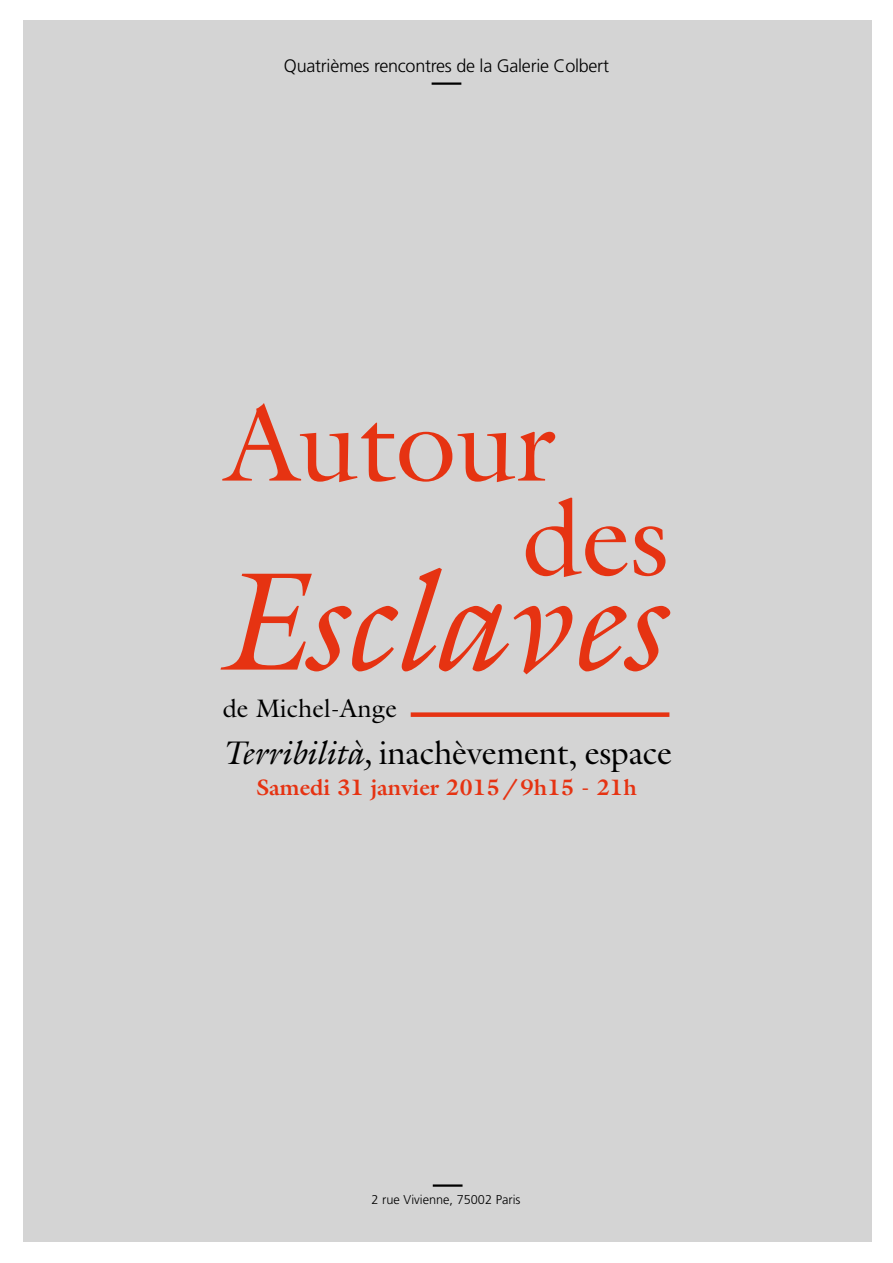
<style>
.page{position:relative;width:893px;height:1263px;background:#fff}
.page>*{position:absolute;margin:0;border:0;box-sizing:border-box;transform-origin:0 0}
.t1{font:italic 141px "Galliard";letter-spacing:-.01em;color:#e63312}
.t2{font:108px/94.5px "Galliard";color:#e63312}
.t3{font:33px "Galliard";letter-spacing:-.01em;color:#000}
.t4{font:25.5px "Galliard";color:#000}
.t5{font:700 22.5px "Galliard";color:#e63312}
.t6{font:300 18px "Frutiger";letter-spacing:-.015em;color:#000}
.t7{font:300 12.75px "Frutiger";color:#000}
.s1{font-style:italic}
</style>
<div class="page">
<div style="left:23px;top:21px;width:849px;height:1221px;background:#d4d4d4"></div>
<div style="left:411px;top:712px;width:258px;height:5px;background:#e63312"></div>
<hr style="left:432px;top:82px;width:29px;height:3px;background:#000">
<hr style="left:433px;top:1184px;width:30px;height:3px;background:#000">
<p class="t6" style="left:284px;top:55px;width:327px">Quatrièmes rencontres de la Galerie Colbert</p>
<h2 class="t2" style="left:522px;top:395px;width:148px;text-indent:-297px">Autour des</h2>
<h1 class="t1" style="left:215px;top:534px;width:446px">Esclaves</h1>
<h3 class="t4" style="left:223px;top:692px;width:176px">de Michel-Ange</h3>
<h3 class="t3" style="left:223px;top:732px;width:451px"><span class="s1">Terribilità,</span> inachèvement, espace</h3>
<p class="t5" style="left:256px;top:773px;width:382px">Samedi 31 janvier 2015/9h15 - 21h</p>
<p class="t7" style="left:372px;top:1193px;width:150px">2 rue Vivienne, 75002 Paris</p>
</div>
